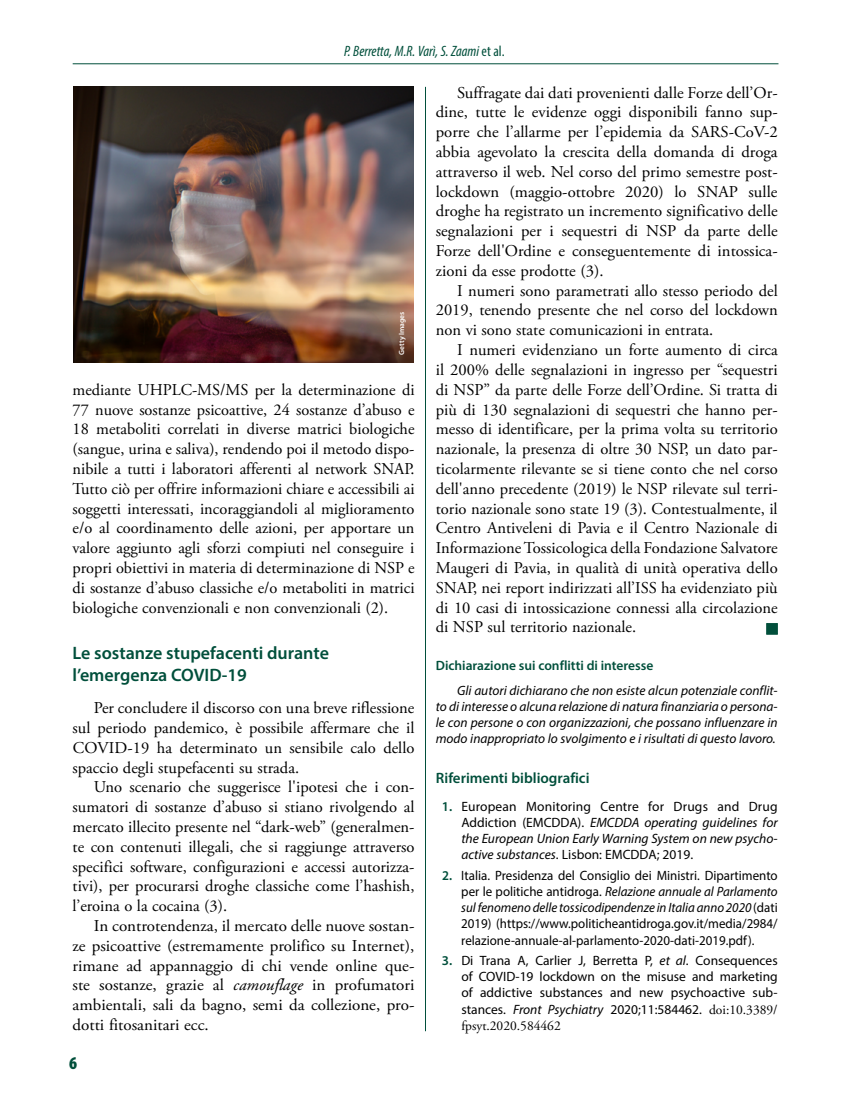
<style>
.page{position:relative;width:851px;height:1106px;background:#fff}
.page>*{position:absolute;margin:0;border:0;box-sizing:border-box;transform-origin:0 0}
.t1{font:600 18px/21.6px "Myriad Pro";color:#014f3b}
.t2{font:900 condensed 18px "Myriad Pro";color:#014f3b}
.t3{font:16.5px/19.8px "Adobe Garamond Pro";color:#000;text-align:justify}
.t4{font:italic condensed 15px "Myriad Pro";color:#014f3b}
.t5{font:600 15px "Myriad Pro";color:#014f3b}
.t6{font:italic 13.5px/16.2px "Myriad Pro";color:#000;text-align:justify}
.t7{font:13.5px/16.2px "Myriad Pro";color:#000;text-align:justify;scale:.96 1}
.t8{font:13.5px/16.2px "Myriad Pro";color:#000;text-align:justify}
.t9{font:600 13.5px "Myriad Pro";color:#014f3b}
.t10{font:13.5px "Adobe Garamond Pro";color:#000}
.t11{font:600 7.5px "Myriad Pro";color:#fff}
.s1{font-style:normal}
.s2{font-style:italic}
.s3{font-weight:600;font-style:normal;color:#014f3b}
.s4{font-weight:600;color:#014f3b}
.s5{font-family:"Adobe Garamond Pro"}
</style>
<div class="page">
<hr style="left:425px;top:87px;width:1px;height:944px;background:#014f3b">
<img style="left:73px;top:86px;width:340px;height:277px">
<div style="left:766px;top:623px;width:11px;height:11px;background:#014f3b;border:1px solid #014f3b"></div>
<hr style="left:73px;top:63px;width:705px;height:1px;background:#014f3b">
<p class="t4" style="left:344px;top:42px;width:162px">P. Berretta, M.R. Varì, S. Zaami <span class="s1">et al.</span></p>
<p class="t11" style="left:396px;top:354px;width:45px;rotate:-90deg">Getty Images</p>
<p class="t3" style="left:73px;top:380px;width:343px">mediante UHPLC-MS/MS per la determinazione di 77 nuove sostanze psicoattive, 24 sostanze d’abuso e 18 metaboliti correlati in diverse matrici biologiche (sangue, urina e saliva), rendendo poi il metodo dispo&shy;nibile a tutti i laboratori afferenti al network SNAP.<br>Tutto ciò per offrire informazioni chiare e accessibili ai soggetti interessati, incoraggiandoli al miglioramento e/o al coordinamento delle azioni, per apportare un valore aggiunto agli sforzi compiuti nel conseguire i propri obiettivi in materia di determinazione di NSP e di sostanze d’abuso classiche e/o metaboliti in matrici biologiche convenzionali e non convenzionali (2).</p>
<p class="t1" style="left:73px;top:641px;width:258px">Le sostanze stupefacenti durante l’emergenza COVID-19</p>
<p class="t3" style="left:73px;top:698px;width:343px;text-indent:21px">Per concludere il discorso con una breve riflessione sul periodo pandemico, è possibile affermare che il COVID-19 ha determinato un sensibile calo dello spaccio degli stupefacenti su strada.</p>
<p class="t3" style="left:73px;top:777px;width:343px;text-indent:21px">Uno scenario che suggerisce l'ipotesi che i con&shy;sumatori di sostanze d’abuso si stiano rivolgendo al mercato illecito presente nel “dark-web” (generalmen&shy;te con contenuti illegali, che si raggiunge attraverso specifici software, configurazioni e accessi autorizza&shy;tivi), per procurarsi droghe classiche come l’hashish, l’eroina o la cocaina (3).</p>
<p class="t3" style="left:73px;top:916px;width:343px;text-indent:21px">In controtendenza, il mercato delle nuove sostan&shy;ze psicoattive (estremamente prolifico su Internet), rimane ad appannaggio di chi vende online que&shy;ste sostanze, grazie al <span class="s2">camouflage</span> in profumatori ambientali, sali da bagno, semi da collezione, pro&shy;dotti fitosanitari ecc.</p>
<p class="t2" style="left:69px;top:1052px;width:9px">6</p>
<p class="t3" style="left:435px;top:83px;width:343px;text-indent:21px">Suffragate dai dati provenienti dalle Forze dell’Or&shy;dine, tutte le evidenze oggi disponibili fanno sup&shy;porre che l’allarme per l’epidemia da SARS-CoV-2 abbia agevolato la crescita della domanda di droga attraverso il web. Nel corso del primo semestre post&shy;lockdown (maggio-ottobre 2020) lo SNAP sulle droghe ha registrato un incremento significativo delle segnalazioni per i sequestri di NSP da parte delle Forze dell'Ordine e conseguentemente di intossica&shy;zioni da esse prodotte (3).</p>
<p class="t3" style="left:435px;top:281px;width:343px;text-indent:21px">I numeri sono parametrati allo stesso periodo del 2019, tenendo presente che nel corso del lockdown non vi sono state comunicazioni in entrata.</p>
<p class="t3" style="left:435px;top:340px;width:343px;text-indent:21px">I numeri evidenziano un forte aumento di circa il 200% delle segnalazioni in ingresso per “sequestri di NSP” da parte delle Forze dell’Ordine. Si tratta di più di 130 segnalazioni di sequestri che hanno per&shy;messo di identificare, per la prima volta su territorio nazionale, la presenza di oltre 30 NSP, un dato par&shy;ticolarmente rilevante se si tiene conto che nel corso dell'anno precedente (2019) le NSP rilevate sul terri&shy;torio nazionale sono state 19 (3). Contestualmente, il Centro Antiveleni di Pavia e il Centro Nazionale di Informazione Tossicologica della Fondazione Salvatore Maugeri di Pavia, in qualità di unità operativa dello SNAP, nei report indirizzati all’ISS ha evidenziato più di 10 casi di intossicazione connessi alla circolazione di NSP sul territorio nazionale.</p>
<p class="t9" style="left:435px;top:656px;width:219px">Dichiarazione sui conflitti di interesse</p>
<p class="t6" style="left:435px;top:681px;width:343px;text-indent:21px">Gli autori dichiarano che non esiste alcun potenziale conflit&shy;to di interesse o alcuna relazione di natura finanziaria o persona&shy;le con persone o con organizzazioni, che possano influenzare in modo inappropriato lo svolgimento e i risultati di questo lavoro.</p>
<p class="t5" style="left:435px;top:768px;width:155px">Riferimenti bibliografici</p>
<p class="t6" style="left:461px;top:797px;width:318px;text-indent:-19px"><span class="s3">1.</span> <span class="s1">European Monitoring Centre for Drugs and Drug Addiction (EMCDDA).</span> EMCDDA operating guidelines for the European Union Early Warning System on new psycho&shy;active substances<span class="s1">. Lisbon: EMCDDA; 2019.</span></p>
<p class="t7" style="left:461px;top:866px;width:331px;text-indent:-19px"><span class="s4">2.</span> Italia. Presidenza del Consiglio dei Ministri. Dipartimento per le politiche antidroga. <span class="s2">Relazione annuale al Parlamento sul fenomeno delle tossicodipendenze in Italia anno 2020</span> (dati 2019) (https://www.politicheantidroga.gov.it/media/2984/ relazione-annuale-al-parlamento-2020-dati-2019.pdf).</p>
<p class="t8" style="left:461px;top:952px;width:318px;text-indent:-19px"><span class="s4">3.</span> Di Trana A, Carlier J, Berretta P, <span class="s2">et al</span>. Consequences of COVID-19 lockdown on the misuse and marketing of addictive substances and new psychoactive sub&shy;stances. <span class="s2">Front Psychiatry</span> 2020;11:584462. <span class="s5">doi:10.3389/</span></p>
<p class="t10" style="left:461px;top:1017px;width:101px">fpsyt.2020.584462</p>
</div>
